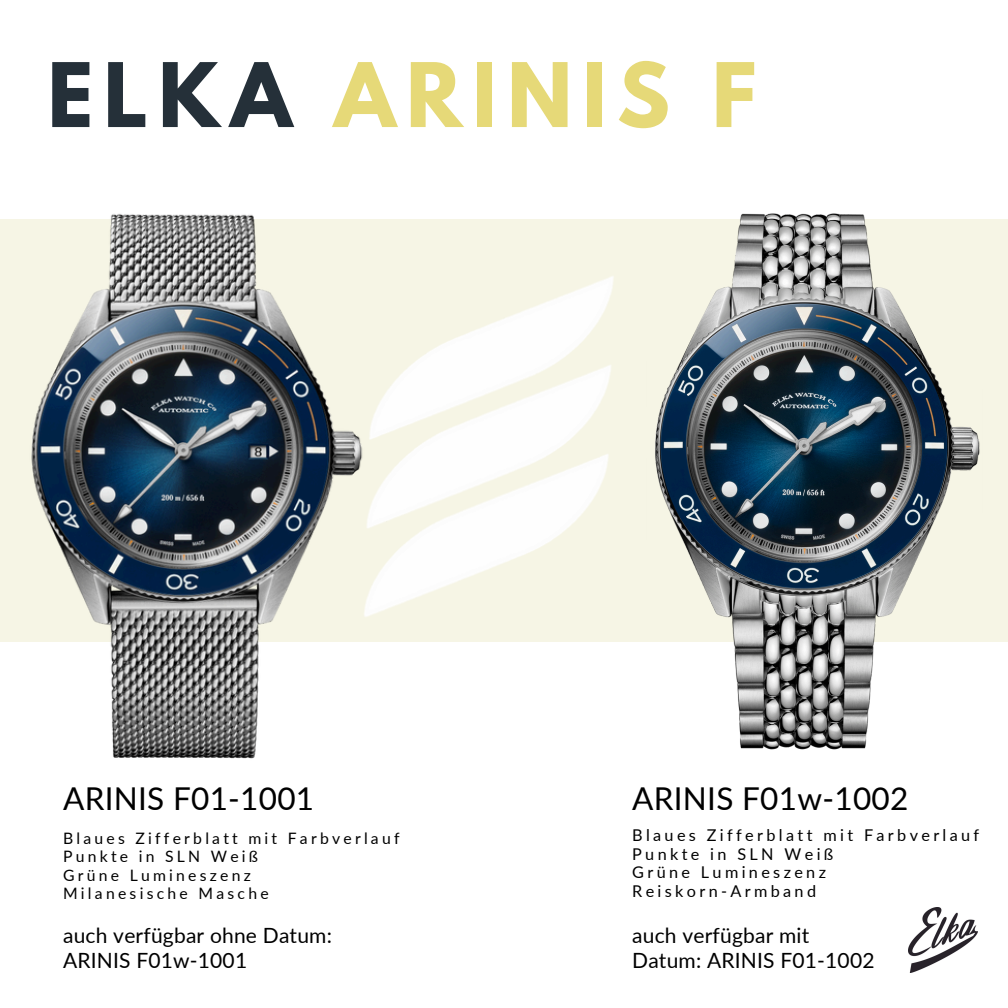
<style>
.page{position:relative;width:1008px;height:1008px;background:#fff}
.page>*{position:absolute;margin:0;border:0;box-sizing:border-box;transform-origin:0 0}
.t1{font:700 78.75px "League Spartan";letter-spacing:.13em;color:#e6d978}
.t2{font:31.5px "Lato";letter-spacing:.01em;color:#000}
.t3{font:21px/24.8px "Lato";letter-spacing:.01em;color:#000}
.t4{font:16.28px "Lato";letter-spacing:.205em;color:#000}
.t5{font:15.75px "Lato";letter-spacing:.205em;color:#000}
.s1{color:#253039}
</style>
<div class="page">
<img style="left:909px;top:907px;width:68px;height:66px">
<img style="left:0;top:213px;width:413px;height:546px">
<img style="left:598px;top:213px;width:410px;height:537px">
<p class="t1" style="left:48px;top:56px;width:710px"><span class="s1">ELKA</span> ARINIS F</p>
<p class="t2" style="left:63px;top:778px;width:253px">ARINIS F01-1001</p>
<h2 class="t2" style="left:632px;top:778px;width:278px">ARINIS F01w-1002</h2>
<h3 class="t5" style="left:63px;top:828px;width:338px">Blaues Zifferblatt mit Farbverlauf</h3>
<p class="t5" style="left:63px;top:847px;width:197px">Punkte in SLN Weiß</p>
<p class="t5" style="left:63px;top:865px;width:189px">Grüne Lumineszenz</p>
<p class="t5" style="left:63px;top:884px;width:207px">Milanesische Masche</p>
<p class="t3" style="left:63px;top:922px;width:270px">auch verfügbar ohne Datum:<br>ARINIS F01w-1001</p>
<h4 class="t3" style="left:632px;top:922px;width:244px">auch verfügbar mit<br>Datum: ARINIS F01-1002</h4>
<p class="t4" style="left:632px;top:825px;width:349px">Blaues Zifferblatt mit Farbverlauf</p>
<p class="t4" style="left:632px;top:844px;width:203px">Punkte in SLN Weiß</p>
<p class="t4" style="left:632px;top:862px;width:195px">Grüne Lumineszenz</p>
<p class="t4" style="left:632px;top:880px;width:185px">Reiskorn-Armband</p>
</div>
